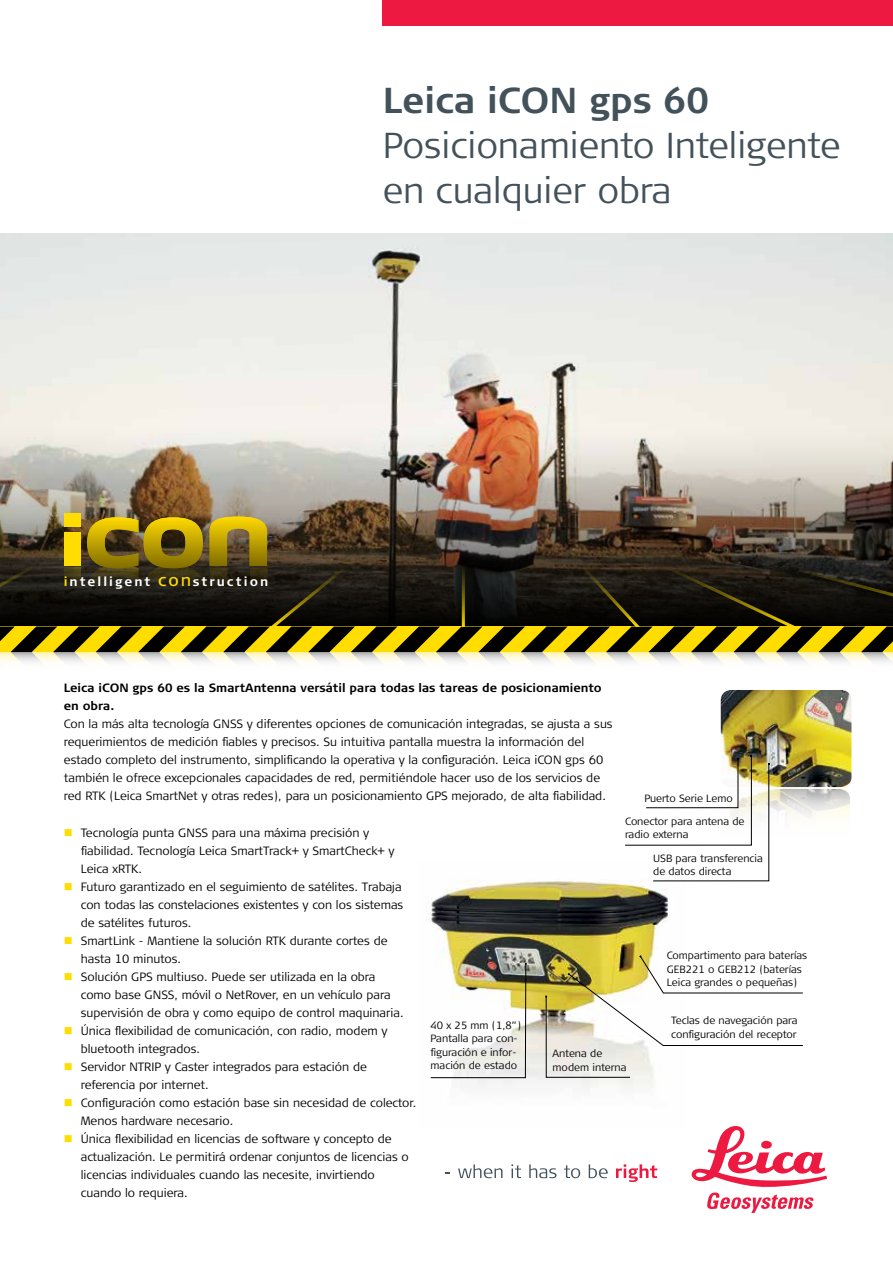
<style>
.page{position:relative;width:893px;height:1263px;background:#fff}
.page>*{position:absolute;margin:0;border:0;box-sizing:border-box;transform-origin:0 0}
.t1{font:300 36px/45px "Signa Column";color:#43525a}
.t2{font:700 36px "Signa Column";color:#43525a}
.t3{font:700 12.75px "Signa Column";letter-spacing:.16em;color:#fff}
.t4{font:300 12px/18px "Signa Column";color:#000}
.t5{font:700 12px/18px "Signa Column";color:#000}
.t6{font:300 10.5px/13.5px "Signa Column";color:#000}
.s1{color:#fd0}
.s2{font-weight:400;font-size:16.95px;color:#fd0}
</style>
<div class="page">
<div style="left:383px;top:0;width:510px;height:26px;background:#ed1941"></div>
<img style="left:0;top:234px;width:893px;height:191px">
<img style="left:0;top:425px;width:893px;height:92px">
<img style="left:429px;top:880px;width:257px;height:209px">
<img style="left:721px;top:690px;width:130px;height:97px">
<img style="left:770px;top:789px;width:80px;height:29px">
<img style="left:430px;top:963px;width:97px;height:115px">
<svg style="left:545px;top:955px;width:258px;height:123px"></svg>
<svg style="left:625px;top:755px;width:145px;height:126px"></svg>
<div style="left:64px;top:513px;width:17px;height:14px;background:#fd0"></div>
<svg style="left:0;top:517px;width:893px;height:145px;background:#504621"></svg>
<svg style="left:458px;top:1164px;width:44px;height:14px"></svg>
<svg style="left:511px;top:1164px;width:10px;height:14px"></svg>
<svg style="left:529px;top:1164px;width:27px;height:14px"></svg>
<svg style="left:564px;top:1165px;width:16px;height:13px"></svg>
<svg style="left:589px;top:1164px;width:19px;height:14px"></svg>
<svg style="left:616px;top:1164px;width:41px;height:18px"></svg>
<svg style="left:692px;top:1126px;width:135px;height:87px"></svg>
<h1 class="t2" style="left:383px;top:77px;width:328px">Leica iCON gps 60</h1>
<h1 class="t1" style="left:383px;top:124px;width:459px">Posicionamiento Inteligente en cualquier obra</h1>
<p class="t3" style="left:64px;top:575px;width:206px"><span class="s1">i</span>ntelligent <span class="s1">CO</span><span class="s2">n</span>struction</p>
<p class="t5" style="left:64px;top:679px;width:540px">Leica iCON gps 60 es la SmartAntenna versátil para todas las tareas de posicionamiento en obra.</p>
<p class="t4" style="left:64px;top:715px;width:550px">Con la más alta tecnología GNSS y diferentes opciones de comunicación integradas, se ajusta a sus requerimientos de medición fiables y precisos. Su intuitiva pantalla muestra la información del estado completo del instrumento, simplificando la operativa y la configuración. Leica iCON gps 60 también le ofrece excepcionales capacidades de red, permitiéndole hacer uso de los servicios de red RTK (Leica SmartNet y otras redes), para un posicionamiento GPS mejorado, de alta fiabilidad.</p>
<p class="t4" style="left:81px;top:824px;width:315px;text-indent:-17px"><span class="s1">■</span> Tecnología punta GNSS para una máxima precisión y fiabilidad. Tecnología Leica SmartTrack+ y SmartCheck+ y<br>Leica xRTK.</p>
<p class="t4" style="left:81px;top:878px;width:324px;text-indent:-17px"><span class="s1">■</span> Futuro garantizado en el seguimiento de satélites. Trabaja con todas las constelaciones existentes y con los sistemas de satélites futuros.</p>
<p class="t4" style="left:81px;top:932px;width:308px;text-indent:-17px"><span class="s1">■</span> SmartLink - Mantiene la solución RTK durante cortes de hasta 10 minutos.</p>
<p class="t4" style="left:81px;top:968px;width:324px;text-indent:-17px"><span class="s1">■</span> Solución GPS multiuso. Puede ser utilizada en la obra como base GNSS, móvil o NetRover, en un vehículo para supervisión de obra y como equipo de control maquinaria.</p>
<p class="t4" style="left:81px;top:1022px;width:308px;text-indent:-17px"><span class="s1">■</span> Única flexibilidad de comunicación, con radio, modem y bluetooth integrados.</p>
<p class="t4" style="left:81px;top:1058px;width:288px;text-indent:-17px"><span class="s1">■</span> Servidor NTRIP y Caster integrados para estación de referencia por internet.</p>
<p class="t4" style="left:81px;top:1094px;width:337px;text-indent:-17px"><span class="s1">■</span> Configuración como estación base sin necesidad de colector.<br>Menos hardware necesario.</p>
<p class="t4" style="left:81px;top:1130px;width:329px;text-indent:-17px"><span class="s1">■</span> Única flexibilidad en licencias de software y concepto de actualización. Le permitirá ordenar conjuntos de licencias o licencias individuales cuando las necesite, invirtiendo cuando lo requiera.</p>
<p class="t6" style="left:625px;top:788px;width:121px;line-height:22.4px;text-indent:19px">Puerto Serie Lemo<br>Conector para antena de</p>
<p class="t6" style="left:625px;top:828px;width:65px">radio externa</p>
<p class="t6" style="left:653px;top:852px;width:111px">USB para transferencia de datos directa</p>
<p class="t6" style="left:667px;top:949px;width:142px">Compartimento para baterías<br>GEB221 o GEB212 (baterías<br>Leica grandes o pequeñas)</p>
<p class="t6" style="left:671px;top:1014px;width:128px">Teclas de navegación para configuración del receptor</p>
<p class="t6" style="left:431px;top:1019px;width:92px">40 x 25 mm (1,8”)<br>Pantalla para con&shy;figuración e infor&shy;mación de estado</p>
<p class="t6" style="left:553px;top:1047px;width:75px">Antena de modem interna</p>
</div>
